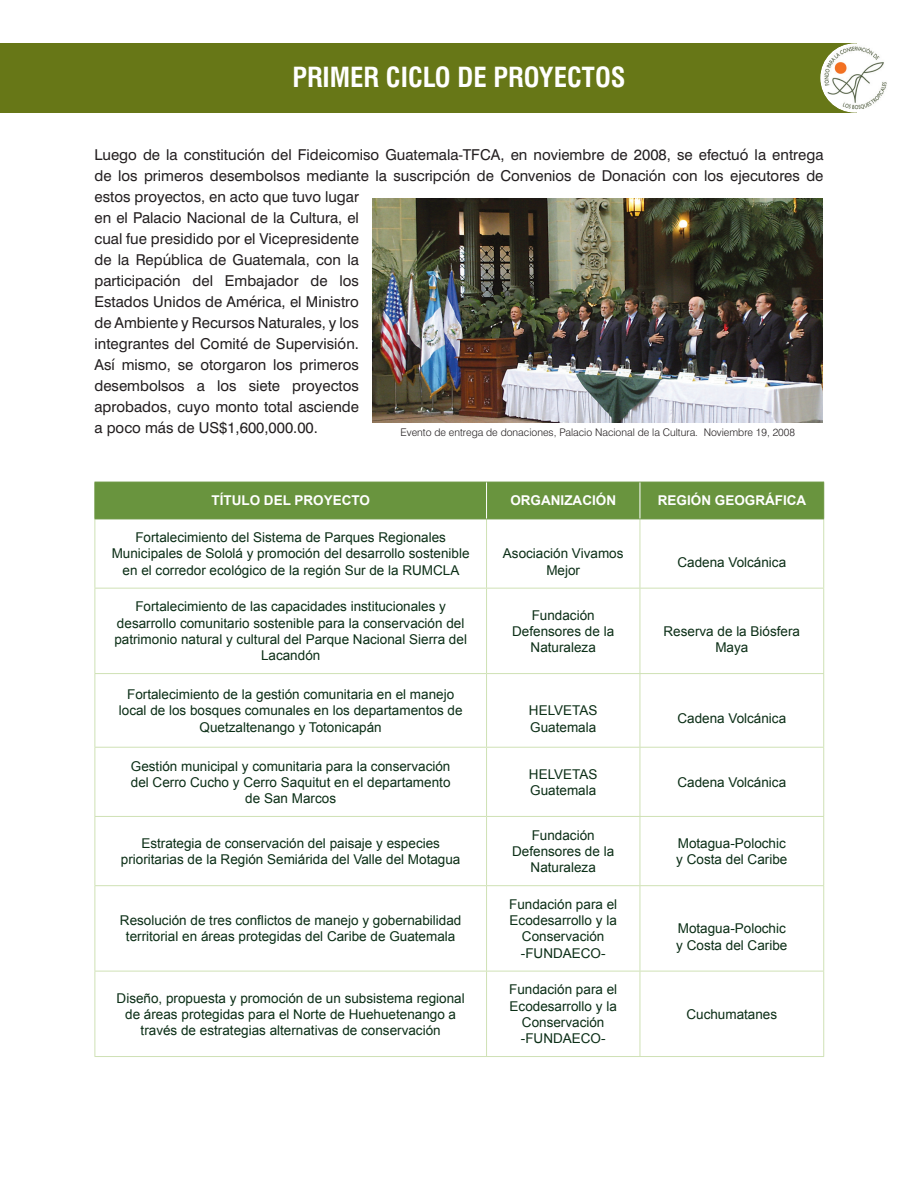
<style>
.page{position:relative;width:918px;height:1188px;background:#fff}
.page>*{position:absolute;margin:0;border:0;box-sizing:border-box;transform-origin:0 0}
.t1{font:700 condensed 27px "Swiss 721 BT";color:#fff}
.t2{font:15px/21px "Swiss 721 BT";color:#231f20}
.t3{font:13.5px/16.2px "Arial";color:#0b2e16;text-align:center}
.t4{font:700 13.5px "Arial";color:#fff}
.t5{font:300 10.5px "Swiss 721 BT";color:#231f20}
</style>
<div class="page">
<div style="left:0;top:43px;width:856px;height:69px;background:#677717"></div>
<img style="left:820px;top:43px;width:70px;height:70px;border-radius:50%">
<div style="left:95px;top:483px;width:728px;height:36px;background:#69943e"></div>
<hr style="left:94px;top:519px;width:1px;height:69px;background:#cfe1b5">
<hr style="left:486px;top:519px;width:1px;height:69px;background:#cfe1b5">
<hr style="left:640px;top:519px;width:1px;height:69px;background:#cfe1b5">
<hr style="left:823px;top:519px;width:1px;height:69px;background:#cfe1b5">
<hr style="left:95px;top:588px;width:392px;height:1px;background:#cfe1b5">
<hr style="left:95px;top:589px;width:1px;height:84px;background:#cfe1b5">
<hr style="left:487px;top:588px;width:153px;height:1px;background:#cfe1b5">
<hr style="left:486px;top:589px;width:1px;height:84px;background:#cfe1b5">
<hr style="left:640px;top:588px;width:184px;height:1px;background:#cfe1b5">
<hr style="left:640px;top:589px;width:1px;height:84px;background:#cfe1b5">
<hr style="left:823px;top:589px;width:1px;height:84px;background:#cfe1b5">
<hr style="left:95px;top:673px;width:392px;height:1px;background:#cfe1b5">
<hr style="left:95px;top:674px;width:1px;height:73px;background:#cfe1b5">
<hr style="left:487px;top:673px;width:153px;height:1px;background:#cfe1b5">
<hr style="left:486px;top:674px;width:1px;height:73px;background:#cfe1b5">
<hr style="left:640px;top:673px;width:184px;height:1px;background:#cfe1b5">
<hr style="left:640px;top:674px;width:1px;height:73px;background:#cfe1b5">
<hr style="left:823px;top:674px;width:1px;height:73px;background:#cfe1b5">
<hr style="left:95px;top:747px;width:392px;height:1px;background:#cfe1b5">
<hr style="left:95px;top:748px;width:1px;height:68px;background:#cfe1b5">
<hr style="left:487px;top:747px;width:153px;height:1px;background:#cfe1b5">
<hr style="left:486px;top:748px;width:1px;height:68px;background:#cfe1b5">
<hr style="left:640px;top:747px;width:184px;height:1px;background:#cfe1b5">
<hr style="left:640px;top:748px;width:1px;height:68px;background:#cfe1b5">
<hr style="left:823px;top:748px;width:1px;height:68px;background:#cfe1b5">
<hr style="left:95px;top:816px;width:392px;height:1px;background:#cfe1b5">
<hr style="left:95px;top:817px;width:1px;height:68px;background:#cfe1b5">
<hr style="left:487px;top:816px;width:153px;height:1px;background:#cfe1b5">
<hr style="left:486px;top:817px;width:1px;height:68px;background:#cfe1b5">
<hr style="left:640px;top:816px;width:184px;height:1px;background:#cfe1b5">
<hr style="left:640px;top:817px;width:1px;height:68px;background:#cfe1b5">
<hr style="left:823px;top:817px;width:1px;height:68px;background:#cfe1b5">
<hr style="left:95px;top:885px;width:392px;height:1px;background:#cfe1b5">
<hr style="left:95px;top:886px;width:1px;height:85px;background:#cfe1b5">
<hr style="left:487px;top:885px;width:153px;height:1px;background:#cfe1b5">
<hr style="left:486px;top:886px;width:1px;height:85px;background:#cfe1b5">
<hr style="left:640px;top:885px;width:184px;height:1px;background:#cfe1b5">
<hr style="left:640px;top:886px;width:1px;height:85px;background:#cfe1b5">
<hr style="left:823px;top:886px;width:1px;height:85px;background:#cfe1b5">
<hr style="left:95px;top:971px;width:392px;height:1px;background:#cfe1b5">
<hr style="left:95px;top:971px;width:1px;height:85px;background:#cfe1b5">
<hr style="left:487px;top:971px;width:153px;height:1px;background:#cfe1b5">
<hr style="left:486px;top:971px;width:1px;height:85px;background:#cfe1b5">
<hr style="left:640px;top:971px;width:184px;height:1px;background:#cfe1b5">
<hr style="left:640px;top:971px;width:1px;height:85px;background:#cfe1b5">
<hr style="left:823px;top:971px;width:1px;height:85px;background:#cfe1b5">
<hr style="left:95px;top:1056px;width:729px;height:1px;background:#cfe1b5">
<hr style="left:94px;top:482px;width:393px;height:1px;background:#69943e">
<hr style="left:94px;top:482px;width:1px;height:37px;background:#69943e">
<hr style="left:487px;top:482px;width:337px;height:1px;background:#69943e">
<hr style="left:823px;top:482px;width:1px;height:37px;background:#69943e">
<hr style="left:95px;top:519px;width:729px;height:1px;background:#69943e">
<hr style="left:486px;top:482px;width:1px;height:37px;background:#fff">
<hr style="left:640px;top:482px;width:1px;height:37px;background:#fff">
<img style="left:372px;top:198px;width:450px;height:225px">
<h1 class="t1" style="left:292px;top:66px;width:335px">PRIMER CICLO DE PROYECTOS</h1>
<p class="t2" style="left:94px;top:145px;width:731px">Luego de la constitución del Fideicomiso Guatemala-TFCA, en noviembre de 2008, se efectuó la entrega de los primeros desembolsos mediante la suscripción de Convenios de Donación con los ejecutores de estos proyectos, en acto que tuvo lugar<br>en el Palacio Nacional de la Cultura, el<br>cual fue presidido por el Vicepresidente<br>de la República de Guatemala, con la<br>participación del Embajador de los<br>Estados Unidos de América, el Ministro<br>de Ambiente y Recursos Naturales, y los<br>integrantes del Comité de Supervisión.<br>Así mismo, se otorgaron los primeros<br>desembolsos a los siete proyectos<br>aprobados, cuyo monto total asciende<br>a poco más de US$1,600,000.00.</p>
<p class="t5" style="left:400px;top:428px;width:396px">Evento de entrega de donaciones, Palacio Nacional de la Cultura. Noviembre 19, 2008</p>
<p class="t4" style="left:211px;top:493px;width:160px">TÍTULO DEL PROYECTO</p>
<p class="t4" style="left:510px;top:493px;width:107px">ORGANIZACIÓN</p>
<p class="t4" style="left:658px;top:493px;width:150px">REGIÓN GEOGRÁFICA</p>
<p class="t3" style="left:112px;top:529px;width:359px">Fortalecimiento del Sistema de Parques Regionales<br>Municipales de Sololá y promoción del desarrollo sostenible en el corredor ecológico de la región Sur de la RUMCLA</p>
<p class="t3" style="left:503px;top:546px;width:122px">Asociación Vivamos<br>Mejor</p>
<p class="t3" style="left:677px;top:554px;width:110px">Cadena Volcánica</p>
<p class="t3" style="left:114px;top:599px;width:354px">Fortalecimiento de las capacidades institucionales y desarrollo comunitario sostenible para la conservación del patrimonio natural y cultural del Parque Nacional Sierra del Lacandón</p>
<p class="t3" style="left:512px;top:607px;width:104px">Fundación<br>Defensores de la<br>Naturaleza</p>
<p class="t3" style="left:664px;top:623px;width:138px">Reserva de la Biósfera<br>Maya</p>
<p class="t3" style="left:119px;top:686px;width:345px">Fortalecimiento de la gestión comunitaria en el manejo local de los bosques comunales en los departamentos de<br>Quetzaltenango y Totonicapán</p>
<p class="t3" style="left:529px;top:703px;width:70px;text-align:left">HELVETAS<br>Guatemala</p>
<p class="t3" style="left:677px;top:711px;width:110px">Cadena Volcánica</p>
<p class="t3" style="left:131px;top:758px;width:321px">Gestión municipal y comunitaria para la conservación del Cerro Cucho y Cerro Saquitut en el departamento de San Marcos</p>
<p class="t3" style="left:529px;top:766px;width:70px;text-align:left">HELVETAS<br>Guatemala</p>
<p class="t3" style="left:677px;top:774px;width:110px">Cadena Volcánica</p>
<p class="t3" style="left:121px;top:835px;width:341px">Estrategia de conservación del paisaje y especies prioritarias de la Región Semiárida del Valle del Motagua</p>
<p class="t3" style="left:512px;top:827px;width:104px">Fundación<br>Defensores de la<br>Naturaleza</p>
<p class="t3" style="left:676px;top:835px;width:113px;text-align:left">Motagua-Polochic y Costa del Caribe</p>
<p class="t3" style="left:120px;top:912px;width:343px">Resolución de tres conflictos de manejo y gobernabilidad territorial en áreas protegidas del Caribe de Guatemala</p>
<p class="t3" style="left:509px;top:896px;width:110px">Fundación para el<br>Ecodesarrollo y la<br>Conservación -FUNDAECO-</p>
<p class="t3" style="left:117px;top:990px;width:350px">Diseño, propuesta y promoción de un subsistema regional de áreas protegidas para el Norte de Huehuetenango a través de estrategias alternativas de conservación</p>
<p class="t3" style="left:509px;top:982px;width:110px">Fundación para el<br>Ecodesarrollo y la<br>Conservación -FUNDAECO-</p>
<p class="t3" style="left:676px;top:921px;width:113px;text-align:left">Motagua-Polochic y Costa del Caribe</p>
<p class="t3" style="left:686px;top:1006px;width:92px">Cuchumatanes</p>
</div>
